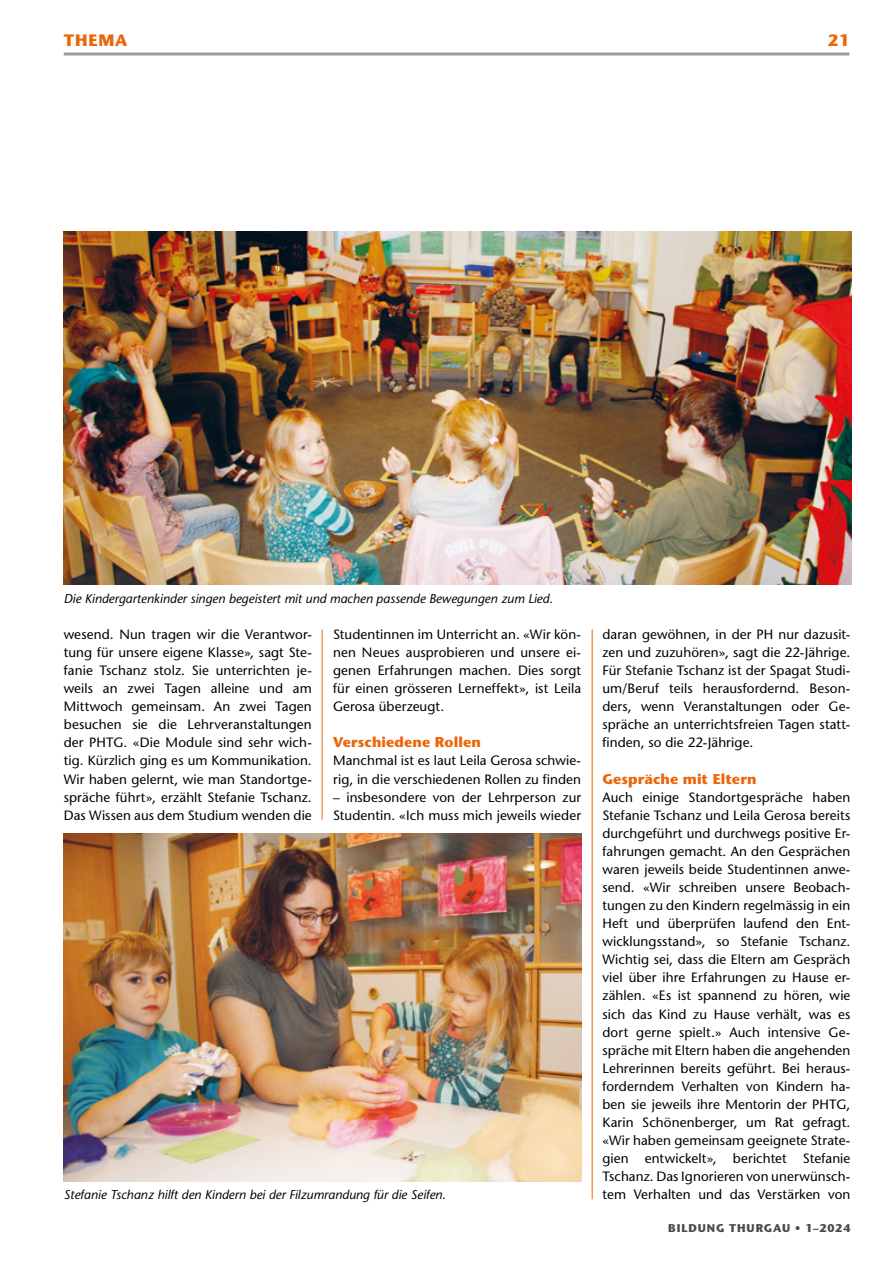
<style>
.page{position:relative;width:893px;height:1263px;background:#fff}
.page>*{position:absolute;margin:0;border:0;box-sizing:border-box;transform-origin:0 0}
.t1{font:700 16.5px "Stone Sans Std";letter-spacing:.05em;color:#ec6608}
.t2{font:700 14.25px "Stone Sans Std";letter-spacing:.01em;color:#ec6608}
.t3{font:500 13.5px/18.1px "Stone Sans Std";letter-spacing:.01em;color:#000;text-align:justify}
.t4{font:italic 500 12.75px "Stone Sans Std";color:#000}
.t5{font:700 11.25px "Stone Sans Std";letter-spacing:.075em;color:#4a4a49}
</style>
<div class="page">
<hr style="left:64px;top:53px;width:785px;height:3px;background:#9d9d9c">
<img style="left:64px;top:834px;width:517px;height:347px">
<img style="left:64px;top:232px;width:787px;height:353px">
<hr style="left:322px;top:629px;width:1px;height:191px;background:#ec6608">
<hr style="left:592px;top:629px;width:1px;height:570px;background:#ec6608">
<p class="t1" style="left:64px;top:31px;width:65px">THEMA</p>
<p class="t1" style="left:828px;top:31px;width:23px">21</p>
<p class="t4" style="left:64px;top:591px;width:491px">Die Kindergartenkinder singen begeistert mit und machen passende Bewegungen zum Lied.</p>
<p class="t3" style="left:64px;top:625px;width:250px">wesend. Nun tragen wir die Verantwor&shy;tung für unsere eigene Klasse», sagt Ste&shy;fanie Tschanz stolz. Sie unterrichten je&shy;weils an zwei Tagen alleine und am Mittwoch gemeinsam. An zwei Tagen besuchen sie die Lehrveranstaltungen der PHTG. «Die Module sind sehr wich&shy;tig. Kürzlich ging es um Kommunikation.<br>Wir haben gelernt, wie man Standortge&shy;spräche führt», erzählt Stefanie Tschanz.<br>Das Wissen aus dem Studium wenden die</p>
<p class="t3" style="left:333px;top:625px;width:250px">Studentinnen im Unterricht an. «Wir kön&shy;nen Neues ausprobieren und unsere ei&shy;genen Erfahrungen machen. Dies sorgt für einen grösseren Lerneffekt», ist Leila Gerosa überzeugt.</p>
<p class="t2" style="left:333px;top:734px;width:149px">Verschiedene Rollen</p>
<p class="t3" style="left:333px;top:752px;width:250px">Manchmal ist es laut Leila Gerosa schwie&shy;rig, in die verschiedenen Rollen zu finden</p>
<p class="t3" style="left:333px;top:788px;width:250px">– insbesondere von der Lehrperson zur<br>Studentin. «Ich muss mich jeweils wieder</p>
<p class="t4" style="left:64px;top:1187px;width:384px">Stefanie Tschanz hilft den Kindern bei der Filzumrandung für die Seifen.</p>
<p class="t3" style="left:602px;top:625px;width:250px">daran gewöhnen, in der PH nur dazusit&shy;zen und zuzuhören», sagt die 22-Jährige.<br>Für Stefanie Tschanz ist der Spagat Studi&shy;um/Beruf teils herausfordernd. Beson&shy;ders, wenn Veranstaltungen oder Ge&shy;spräche an unterrichtsfreien Tagen statt&shy;finden, so die 22-Jährige.</p>
<p class="t2" style="left:602px;top:770px;width:156px">Gespräche mit Eltern</p>
<p class="t3" style="left:602px;top:788px;width:250px">Auch einige Standortgespräche haben Stefanie Tschanz und Leila Gerosa bereits durchgeführt und durchwegs positive Er&shy;fahrungen gemacht. An den Gesprächen waren jeweils beide Studentinnen anwe&shy;send. «Wir schreiben unsere Beobach&shy;tungen zu den Kindern regelmässig in ein Heft und überprüfen laufend den Ent&shy;wicklungsstand», so Stefanie Tschanz.<br>Wichtig sei, dass die Eltern am Gespräch viel über ihre Erfahrungen zu Hause er&shy;zählen. «Es ist spannend zu hören, wie sich das Kind zu Hause verhält, was es dort gerne spielt.» Auch intensive Ge&shy;spräche mit Eltern haben die angehenden Lehrerinnen bereits geführt. Bei heraus&shy;forderndem Verhalten von Kindern ha&shy;ben sie jeweils ihre Mentorin der PHTG, Karin Schönenberger, um Rat gefragt. «Wir haben gemeinsam geeignete Strate&shy;gien entwickelt», berichtet Stefanie Tschanz. Das Ignorieren von unerwünsch&shy;tem Verhalten und das Verstärken von</p>
<p class="t5" style="left:668px;top:1221px;width:184px">BILDUNG THURGAU • 1–2024</p>
</div>
